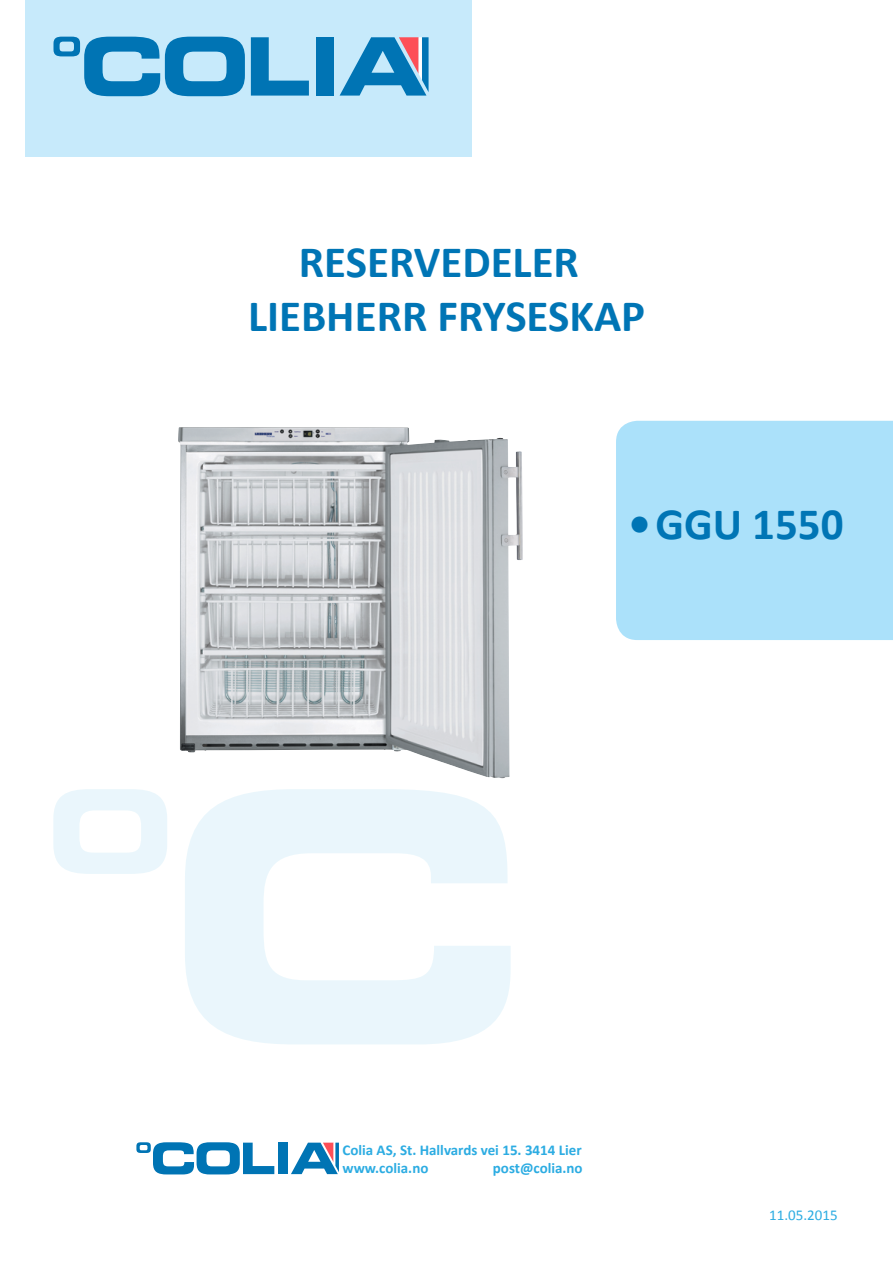
<style>
.page{position:relative;width:893px;height:1263px;background:#fff}
.page>*{position:absolute;margin:0;border:0;box-sizing:border-box;transform-origin:0 0}
.t1{font:700 45px/54px "Calibri";color:#0075b5;text-align:center}
.t2{font:700 15px/18px "Calibri";color:#2cace2}
.t3{font:15px "Calibri";color:#2cace2}
</style>
<div class="page">
<img style="left:178px;top:427px;width:345px;height:351px">
<div style="left:25px;top:0;width:446px;height:157px;background:#c7eafb"></div>
<div style="left:616px;top:421px;width:277px;height:219px;background:#abe1fa"></div>
<svg style="left:54px;top:37px;width:191px;height:59px"></svg>
<svg style="left:251px;top:37px;width:58px;height:59px"></svg>
<div style="left:316px;top:37px;width:17px;height:59px;background:#0074b4"></div>
<svg style="left:340px;top:37px;width:89px;height:59px"></svg>
<svg style="left:136px;top:1142px;width:138px;height:32px"></svg>
<div style="left:278px;top:1142px;width:10px;height:32px;background:#0074b4"></div>
<svg style="left:291px;top:1142px;width:48px;height:32px"></svg>
<svg style="left:185px;top:789px;width:326px;height:255px;fill:#eaf6fc"></svg>
<svg style="left:53px;top:789px;width:114px;height:85px"></svg>
<h1 class="t1" style="left:248px;top:233px;width:399px">RESERVEDELER<br>LIEBHERR FRYSESKAP</h1>
<h1 class="t1" style="left:628px;top:496px;width:217px">•GGU 1550</h1>
<p class="t2" style="left:342px;top:1140px;width:241px">Colia AS, St. Hallvards vei 15. 3414 Lier www.colia.no</p>
<p class="t2" style="left:493px;top:1158px;width:91px">post@colia.no</p>
<p class="t3" style="left:769px;top:1205px;width:70px">11.05.2015</p>
</div>
